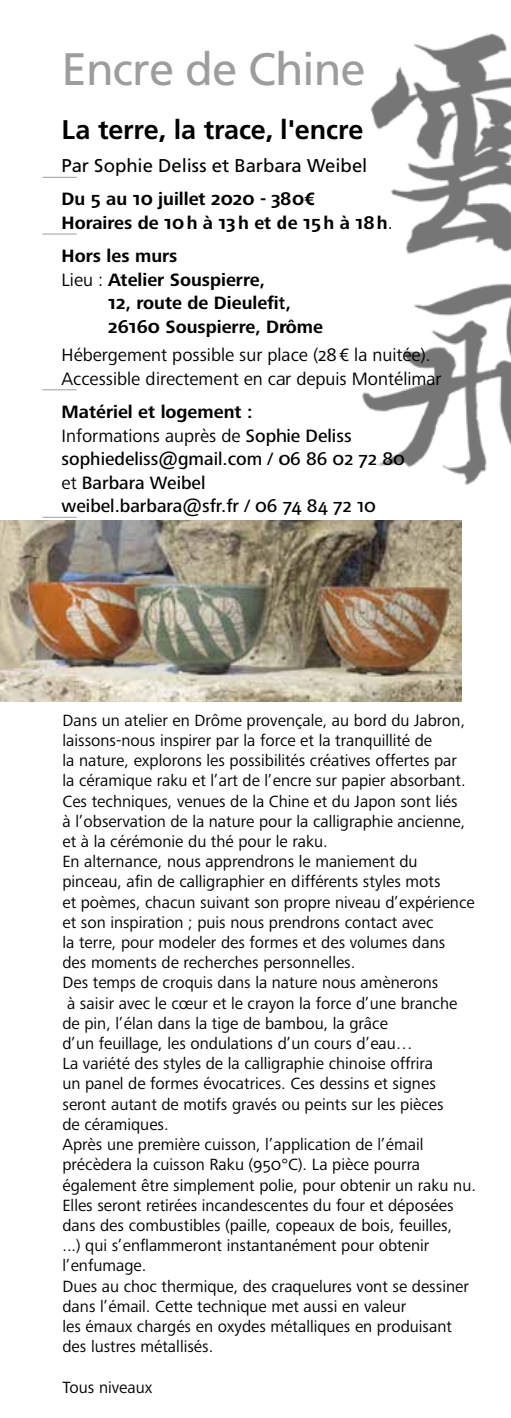
<style>
.page{position:relative;width:511px;height:1418px;background:#fff}
.page>*{position:absolute;margin:0;border:0;box-sizing:border-box;transform-origin:0 0}
.t1{font:45.4px "Frutiger";letter-spacing:-.02em;color:#9d9d9c}
.t2{font:700 27px "Frutiger";letter-spacing:-.005em;color:#000}
.t3{font:500 18.6px/23.6px "Frutiger Next Pro";color:#000}
.t4{font:700 18.6px/23.6px "Frutiger Next Pro";color:#000}
.t5{font:18.6px/23.6px "Frutiger Next Pro";color:#000}
.t6{font:18.6px "Frutiger";letter-spacing:-.005em;color:#000}
.t7{font:16.8px/20.2px "Frutiger Next Pro";color:#000}
.s1{font-weight:400}
.s2{font-weight:700}
</style>
<div class="page">
<hr style="left:42px;top:177px;width:35px;height:1px;background:#9d9d9c">
<hr style="left:42px;top:234px;width:35px;height:1px;background:#9d9d9c">
<hr style="left:42px;top:389px;width:35px;height:1px;background:#9d9d9c">
<hr style="left:42px;top:517px;width:35px;height:1px;background:#9d9d9c">
<img style="left:0;top:520px;width:461px;height:182px">
<img style="left:362px;top:33px;width:148px;height:452px">
<h1 class="t1" style="left:62px;top:43px;width:305px">Encre de Chine</h1>
<h2 class="t2" style="left:62px;top:114px;width:303px">La terre, la trace, l'encre</h2>
<p class="t6" style="left:62px;top:155px;width:307px">Par Sophie Deliss et Barbara Weibel</p>
<p class="t4" style="left:62px;top:187px;width:332px">Du 5 au 10 juillet 2020 - 380€<br>Horaires de 10h à 13h et de 15h à 18h<span class="s1">.</span></p>
<p class="t4" style="left:62px;top:244px;width:117px">Hors les murs</p>
<p class="t4" style="left:62px;top:268px;width:205px"><span class="s1">Lieu :</span> Atelier Souspierre,</p>
<p class="t4" style="left:108px;top:291px;width:184px">12, route de Dieulefit,</p>
<p class="t4" style="left:108px;top:315px;width:216px">26160 Souspierre, Drôme</p>
<p class="t5" style="left:62px;top:343px;width:381px">Hébergement possible sur place (28€ la nuitée).<br>Accessible directement en car depuis Montélimar</p>
<p class="t3" style="left:62px;top:400px;width:344px"><span class="s2">Matériel et logement :<br></span><span class="s1">Informations auprès de</span> Sophie Deliss sophiedeliss@gmail.com / 06 86 02 72 80 <span class="s1">et</span> Barbara Weibel<br>weibel.barbara@sfr.fr / 06 74 84 72 10</p>
<p class="t7" style="left:62px;top:710px;width:414px">Dans un atelier en Drôme provençale, au bord du Jabron, laissons-nous inspirer par la force et la tranquillité de<br>la nature, explorons les possibilités créatives offertes par<br>la céramique raku et l’art de l’encre sur papier absorbant.<br>Ces techniques, venues de la Chine et du Japon sont liés<br>à l’observation de la nature pour la calligraphie ancienne, et à la cérémonie du thé pour le raku.<br>En alternance, nous apprendrons le maniement du pinceau, afin de calligraphier en différents styles mots<br>et poèmes, chacun suivant son propre niveau d’expérience et son inspiration ; puis nous prendrons contact avec<br>la terre, pour modeler des formes et des volumes dans<br>des moments de recherches personnelles.<br>Des temps de croquis dans la nature nous amènerons<br>à saisir avec le cœur et le crayon la force d’une branche<br>de pin, l’élan dans la tige de bambou, la grâce<br>d’un feuillage, les ondulations d’un cours d’eau…<br>La variété des styles de la calligraphie chinoise offrira<br>un panel de formes évocatrices. Ces dessins et signes seront autant de motifs gravés ou peints sur les pièces<br>de céramiques.<br>Après une première cuisson, l’application de l’émail précèdera la cuisson Raku (950°C). La pièce pourra également être simplement polie, pour obtenir un raku nu.<br>Elles seront retirées incandescentes du four et déposées dans des combustibles (paille, copeaux de bois, feuilles,<br>...) qui s’enflammeront instantanément pour obtenir l’enfumage.<br>Dues au choc thermique, des craquelures vont se dessiner dans l’émail. Cette technique met aussi en valeur<br>les émaux chargés en oxydes métalliques en produisant des lustres métallisés.</p>
<p class="t7" style="left:62px;top:1376px;width:91px">Tous niveaux</p>
</div>
